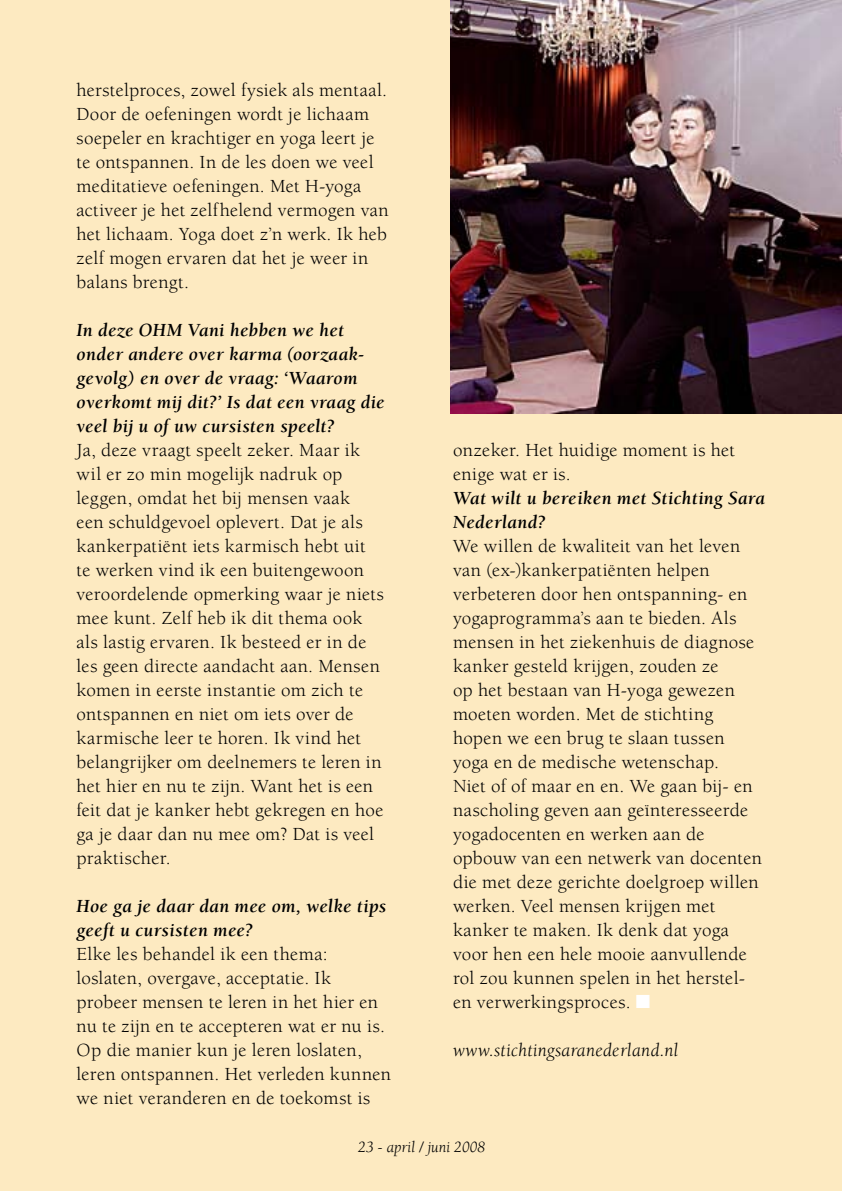
<style>
.page{position:relative;width:842px;height:1191px;background:#fdeac1}
.page>*{position:absolute;margin:0;border:0;box-sizing:border-box;transform-origin:0 0}
.t1{font:19px/24px "Berkeley";letter-spacing:.015em;color:#000}
.t2{font:italic 700 19px/24px "Berkeley";letter-spacing:.015em;color:#000}
.t3{font:italic 19px "Berkeley";letter-spacing:.015em;color:#000}
.t4{font:italic 16px "Berkeley";color:#000}
.s1{color:#fff}
</style>
<div class="page">
<img style="left:451px;top:0;width:391px;height:413px">
<p class="t1" style="left:77px;top:78px;width:314px">herstelproces, zowel fysiek als mentaal.<br>Door de oefeningen wordt je lichaam soepeler en krachtiger en yoga leert je te ontspannen. In de les doen we veel meditatieve oefeningen. Met H-yoga activeer je het zelfhelend vermogen van het lichaam. Yoga doet z’n werk. Ik heb zelf mogen ervaren dat het je weer in balans brengt.</p>
<p class="t2" style="left:77px;top:318px;width:310px">In deze OHM Vani hebben we het onder andere over karma (oorzaak&shy;gevolg) en over de vraag: ‘Waarom overkomt mij dit?’ Is dat een vraag die veel bij u of uw cursisten speelt?</p>
<p class="t1" style="left:77px;top:438px;width:309px">Ja, deze vraagt speelt zeker. Maar ik wil er zo min mogelijk nadruk op leggen, omdat het bij mensen vaak<br>een schuldgevoel oplevert. Dat je als kankerpatiënt iets karmisch hebt uit te werken vind ik een buitengewoon veroordelende opmerking waar je niets mee kunt. Zelf heb ik dit thema ook als lastig ervaren. Ik besteed er in de les geen directe aandacht aan. Mensen komen in eerste instantie om zich te ontspannen en niet om iets over de karmische leer te horen. Ik vind het belangrijker om deelnemers te leren in het hier en nu te zijn. Want het is een feit dat je kanker hebt gekregen en hoe ga je daar dan nu mee om? Dat is veel praktischer.</p>
<p class="t2" style="left:77px;top:894px;width:311px">Hoe ga je daar dan mee om, welke tips geeft u cursisten mee?</p>
<p class="t1" style="left:77px;top:942px;width:316px">Elke les behandel ik een thema: loslaten, overgave, acceptatie. Ik probeer mensen te leren in het hier en nu te zijn en te accepteren wat er nu is.<br>Op die manier kun je leren loslaten, leren ontspannen. Het verleden kunnen we niet veranderen en de toekomst is</p>
<p class="t1" style="left:453px;top:438px;width:284px">onzeker. Het huidige moment is het enige wat er is.</p>
<p class="t2" style="left:453px;top:486px;width:313px">Wat wilt u bereiken met Stichting Sara<br>Nederland?</p>
<p class="t1" style="left:453px;top:534px;width:311px">We willen de kwaliteit van het leven van (ex-)kankerpatiënten helpen verbeteren door hen ontspanning- en yogaprogramma’s aan te bieden. Als mensen in het ziekenhuis de diagnose kanker gesteld krijgen, zouden ze<br>op het bestaan van H-yoga gewezen moeten worden. Met de stichting hopen we een brug te slaan tussen yoga en de medische wetenschap.<br>Niet of of maar en en. We gaan bij- en nascholing geven aan geïnteresseerde yogadocenten en werken aan de opbouw van een netwerk van docenten die met deze gerichte doelgroep willen werken. Veel mensen krijgen met kanker te maken. Ik denk dat yoga voor hen een hele mooie aanvullende rol zou kunnen spelen in het herstel&shy;en verwerkingsproces. <span class="s1">■</span></p>
<p class="t3" style="left:453px;top:1040px;width:227px">www.stichtingsaranederland.nl</p>
<p class="t4" style="left:358px;top:1139px;width:128px">23 - april / juni 2008</p>
</div>
